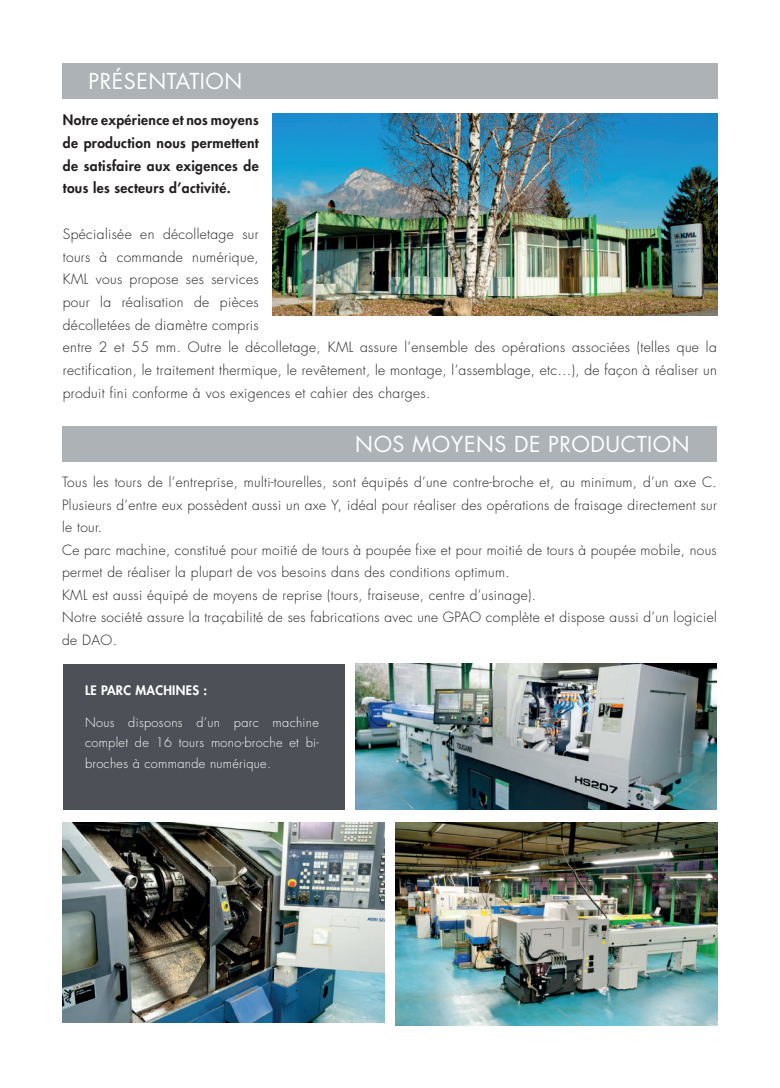
<style>
.page{position:relative;width:780px;height:1088px;background:#fff}
.page>*{position:absolute;margin:0;border:0;box-sizing:border-box;transform-origin:0 0}
.t1{font:21.38px "Futura Std";letter-spacing:.025em;color:#fff}
.t2{font:300 13.88px/22.8px "Futura Std";letter-spacing:.025em;color:#231f20}
.t3{font:800 13.88px/22.8px "Futura Std";letter-spacing:.025em;color:#231f20;text-align:justify}
.t4{font:300 13.75px/22.5px "Futura Std";letter-spacing:.025em;color:#231f20}
.t5{font:300 12.75px/20.4px "Futura Std";letter-spacing:.025em;color:#fff;text-align:justify}
.t6{font:800 12.75px "Futura Std";letter-spacing:.025em;color:#fff}
</style>
<div class="page">
<div style="left:62px;top:63px;width:655px;height:35px;background:#acb2b5"></div>
<div style="left:62px;top:426px;width:654px;height:36px;background:#acb2b5"></div>
<div style="left:63px;top:664px;width:281px;height:146px;background:#4d5056"></div>
<img style="left:273px;top:113px;width:444px;height:202px">
<img style="left:395px;top:822px;width:322px;height:203px">
<img style="left:62px;top:822px;width:322px;height:200px">
<img style="left:355px;top:664px;width:361px;height:146px">
<h1 class="t1" style="left:89px;top:68px;width:155px">PRÉSENTATION</h1>
<p class="t3" style="left:63px;top:109px;width:197px">Notre expérience et nos moyens de production nous permettent de satisfaire aux exigences de tous les secteurs d’activité.</p>
<p class="t2" style="left:63px;top:223px;width:655px">Spécialisée en décolletage sur<br>tours à commande numérique,<br>KML vous propose ses services<br>pour la réalisation de pièces<br>décolletées de diamètre compris<br>entre 2 et 55 mm. Outre le décolletage, KML assure l’ensemble des opérations associées (telles que la rectification, le traitement thermique, le revêtement, le montage, l’assemblage, etc…), de façon à réaliser un produit fini conforme à vos exigences et cahier des charges.</p>
<h1 class="t1" style="left:355px;top:431px;width:336px">NOS MOYENS DE PRODUCTION</h1>
<p class="t4" style="left:62px;top:471px;width:656px">Tous les tours de l’entreprise, multi-tourelles, sont équipés d’une contre-broche et, au minimum, d’un axe C.<br>Plusieurs d’entre eux possèdent aussi un axe Y, idéal pour réaliser des opérations de fraisage directement sur le tour.<br>Ce parc machine, constitué pour moitié de tours à poupée fixe et pour moitié de tours à poupée mobile, nous permet de réaliser la plupart de vos besoins dans des conditions optimum.<br>KML est aussi équipé de moyens de reprise (tours, fraiseuse, centre d’usinage).<br>Notre société assure la traçabilité de ses fabrications avec une GPAO complète et dispose aussi d’un logiciel de DAO.</p>
<p class="t6" style="left:85px;top:682px;width:124px">LE PARC MACHINES :</p>
<p class="t5" style="left:85px;top:712px;width:235px">Nous disposons d’un parc machine complet de 16 tours mono-broche et bi&shy;broches à commande numérique.</p>
</div>
